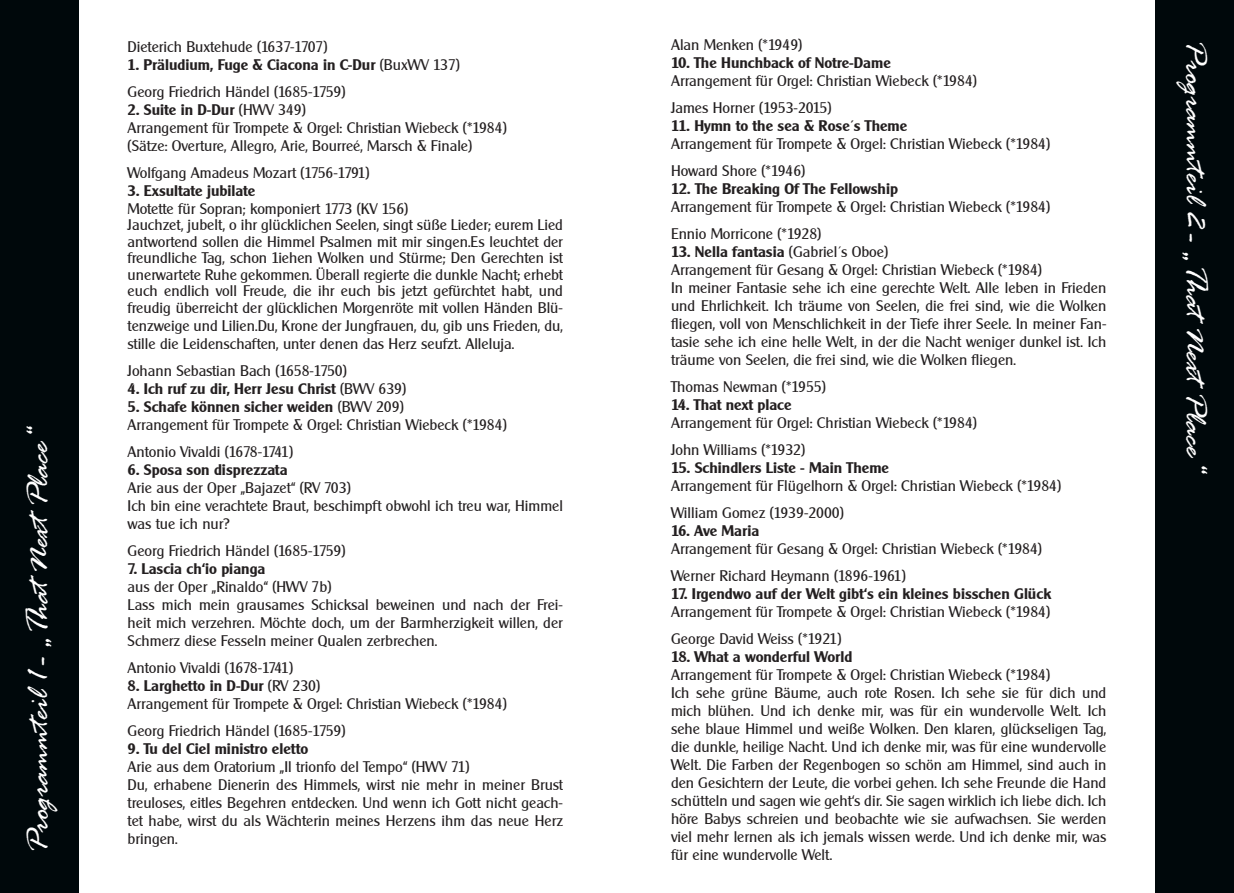
<style>
.page{position:relative;width:1234px;height:893px;background:#fff}
.page>*{position:absolute;margin:0;border:0;box-sizing:border-box;transform-origin:0 0}
.t1{font:italic 33px "Rage";letter-spacing:-.005em;color:#fff}
.t2{font:15px/18px "Alexander Becker";color:#231f20}
.t3{font:700 15px "Alexander Becker";color:#231f20}
.s1{font-weight:700}
.s2{font-weight:400}
</style>
<div class="page">
<div style="left:0;top:0;width:78px;height:893px;background:#00080b"></div>
<div style="left:1155px;top:0;width:78px;height:893px;background:#00080b"></div>
<h1 class="t1" style="left:21px;top:853px;width:428px;rotate:-90deg">Programmteil 1 - „ThatNextPlace“</h1>
<p class="t2" style="left:128px;top:38px;width:201px">Dieterich Buxtehude (1637-1707)</p>
<p class="t2" style="left:128px;top:51px;width:334px;line-height:27px"><span class="s1">1. Präludium, Fuge &amp; Ciacona in C-Dur</span> (BuxWV 137)<br>Georg Friedrich Händel (1685-1759)</p>
<p class="t2" style="left:128px;top:101px;width:380px"><span class="s1">2. Suite in D-Dur</span> (HWV 349)<br>Arrangement für Trompete &amp; Orgel: Christian Wiebeck (*1984) (Sätze: Overture, Allegro, Arie, Bourreé, Marsch &amp; Finale)</p>
<p class="t2" style="left:128px;top:164px;width:243px">Wolfgang Amadeus Mozart (1756-1791)</p>
<p class="t3" style="left:128px;top:182px;width:129px">3. Exsultate jubilate</p>
<p class="t2" style="left:128px;top:200px;width:437px;line-height:16.5px">Motette für Sopran; komponiert 1773 (KV 156)<br>Jauchzet, jubelt, o ihr glücklichen Seelen, singt süße Lieder; eurem Lied antwortend sollen die Himmel Psalmen mit mir singen.Es leuchtet der freundliche Tag, schon fliehen Wolken und Stürme; Den Gerechten ist unerwartete Ruhe gekommen. Überall regierte die dunkle Nacht; erhebt euch endlich voll Freude, die ihr euch bis jetzt gefürchtet habt, und freudig überreicht der glücklichen Morgenröte mit vollen Händen Blü-</p>
<p class="t2" style="left:128px;top:317px;width:436px">tenzweige und Lilien.Du, Krone der Jungfrauen, du, gib uns Frieden, du, stille die Leidenschaften, unter denen das Herz seufzt. Alleluja.</p>
<p class="t2" style="left:128px;top:362px;width:221px">Johann Sebastian Bach (1658-1750)</p>
<p class="t3" style="left:128px;top:380px;width:280px">4. Ich ruf zu dir, Herr Jesu Christ <span class="s2">(BWV 639)</span></p>
<p class="t2" style="left:128px;top:398px;width:380px"><span class="s1">5. Schafe können sicher weiden</span> (BWV 209)<br>Arrangement für Trompete &amp; Orgel: Christian Wiebeck (*1984)</p>
<p class="t2" style="left:128px;top:443px;width:167px">Antonio Vivaldi (1678-1741)</p>
<p class="t3" style="left:128px;top:461px;width:161px">6. Sposa son disprezzata</p>
<p class="t2" style="left:128px;top:479px;width:437px">Arie aus der Oper „Bajazet“ (RV 703)<br>Ich bin eine verachtete Braut, beschimpft obwohl ich treu war, Himmel was tue ich nur?</p>
<p class="t2" style="left:128px;top:542px;width:219px">Georg Friedrich Händel (1685-1759)</p>
<p class="t3" style="left:128px;top:560px;width:139px">7. Lascia ch‘io pianga</p>
<p class="t2" style="left:128px;top:578px;width:436px">aus der Oper „Rinaldo“ (HWV 7b)<br>Lass mich mein grausames Schicksal beweinen und nach der Frei&shy;heit mich verzehren. Möchte doch, um der Barmherzigkeit willen, der Schmerz diese Fesseln meiner Qualen zerbrechen.</p>
<p class="t2" style="left:128px;top:659px;width:167px">Antonio Vivaldi (1678-1741)</p>
<p class="t2" style="left:128px;top:677px;width:380px"><span class="s1">8. Larghetto in D-Dur</span> (RV 230)<br>Arrangement für Trompete &amp; Orgel: Christian Wiebeck (*1984)</p>
<p class="t2" style="left:128px;top:722px;width:219px">Georg Friedrich Händel (1685-1759)</p>
<p class="t3" style="left:128px;top:740px;width:182px">9. Tu del Ciel ministro eletto</p>
<p class="t2" style="left:128px;top:758px;width:437px">Arie aus dem Oratorium „Il trionfo del Tempo“ (HWV 71)<br>Du, erhabene Dienerin des Himmels, wirst nie mehr in meiner Brust treuloses, eitles Begehren entdecken. Und wenn ich Gott nicht geach&shy;tet habe, wirst du als Wächterin meines Herzens ihm das neue Herz bringen.</p>
<p class="t2" style="left:671px;top:35px;width:133px">Alan Menken (*1949)</p>
<p class="t3" style="left:671px;top:53px;width:221px">10. The Hunchback of Notre-Dame</p>
<p class="t2" style="left:671px;top:67px;width:307px;line-height:27px">Arrangement für Orgel: Christian Wiebeck (*1984)<br>James Horner (1953-2015)</p>
<p class="t3" style="left:671px;top:116px;width:238px">11. Hymn to the sea &amp; Rose´s Theme</p>
<p class="t2" style="left:671px;top:130px;width:380px;line-height:27px">Arrangement für Trompete &amp; Orgel: Christian Wiebeck (*1984)<br>Howard Shore (*1946)</p>
<p class="t3" style="left:671px;top:179px;width:228px">12. The Breaking Of The Fellowship</p>
<p class="t2" style="left:671px;top:193px;width:380px;line-height:27px">Arrangement für Trompete &amp; Orgel: Christian Wiebeck (*1984)<br>Ennio Morricone (*1928)</p>
<p class="t2" style="left:671px;top:242px;width:437px"><span class="s1">13. Nella fantasia</span> (Gabriel´s Oboe)<br>Arrangement für Gesang &amp; Orgel: Christian Wiebeck (*1984)<br>In meiner Fantasie sehe ich eine gerechte Welt. Alle leben in Frieden und Ehrlichkeit. Ich träume von Seelen, die frei sind, wie die Wolken fliegen, voll von Menschlichkeit in der Tiefe ihrer Seele. In meiner Fan&shy;tasie sehe ich eine helle Welt, in der die Nacht weniger dunkel ist. Ich träume von Seelen, die frei sind, wie die Wolken fliegen.</p>
<p class="t2" style="left:671px;top:377px;width:156px">Thomas Newman (*1955)</p>
<p class="t3" style="left:671px;top:395px;width:122px">14. That next place</p>
<p class="t2" style="left:671px;top:409px;width:307px;line-height:27px">Arrangement für Orgel: Christian Wiebeck (*1984)<br>John Williams (*1932)</p>
<p class="t3" style="left:671px;top:458px;width:219px">15. Schindlers Liste - Main Theme</p>
<p class="t2" style="left:671px;top:472px;width:391px;line-height:27px">Arrangement für Flügelhorn &amp; Orgel: Christian Wiebeck (*1984)<br>William Gomez (1939-2000)</p>
<p class="t3" style="left:671px;top:521px;width:90px">16. Ave Maria</p>
<p class="t2" style="left:671px;top:535px;width:372px;line-height:27px">Arrangement für Gesang &amp; Orgel: Christian Wiebeck (*1984)<br>Werner Richard Heymann (1896-1961)</p>
<p class="t3" style="left:671px;top:584px;width:381px">17. Irgendwo auf der Welt gibt‘s ein kleines bisschen Glück</p>
<p class="t2" style="left:671px;top:598px;width:380px;line-height:27px">Arrangement für Trompete &amp; Orgel: Christian Wiebeck (*1984)<br>George David Weiss (*1921)</p>
<p class="t3" style="left:671px;top:647px;width:183px">18. What a wonderful World</p>
<p class="t2" style="left:671px;top:665px;width:437px">Arrangement für Trompete &amp; Orgel: Christian Wiebeck (*1984)<br>Ich sehe grüne Bäume, auch rote Rosen. Ich sehe sie für dich und mich blühen. Und ich denke mir, was für ein wundervolle Welt. Ich sehe blaue Himmel und weiße Wolken. Den klaren, glückseligen Tag, die dunkle, heilige Nacht. Und ich denke mir, was für eine wundervolle Welt. Die Farben der Regenbogen so schön am Himmel, sind auch in den Gesichtern der Leute, die vorbei gehen. Ich sehe Freunde die Hand schütteln und sagen wie geht‘s dir. Sie sagen wirklich ich liebe dich. Ich höre Babys schreien und beobachte wie sie aufwachsen. Sie werden viel mehr lernen als ich jemals wissen werde. Und ich denke mir, was für eine wundervolle Welt.</p>
<h1 class="t1" style="left:1212px;top:40px;width:435px;rotate:90deg">Programmteil 2 - „ThatNextPlace“</h1>
</div>
